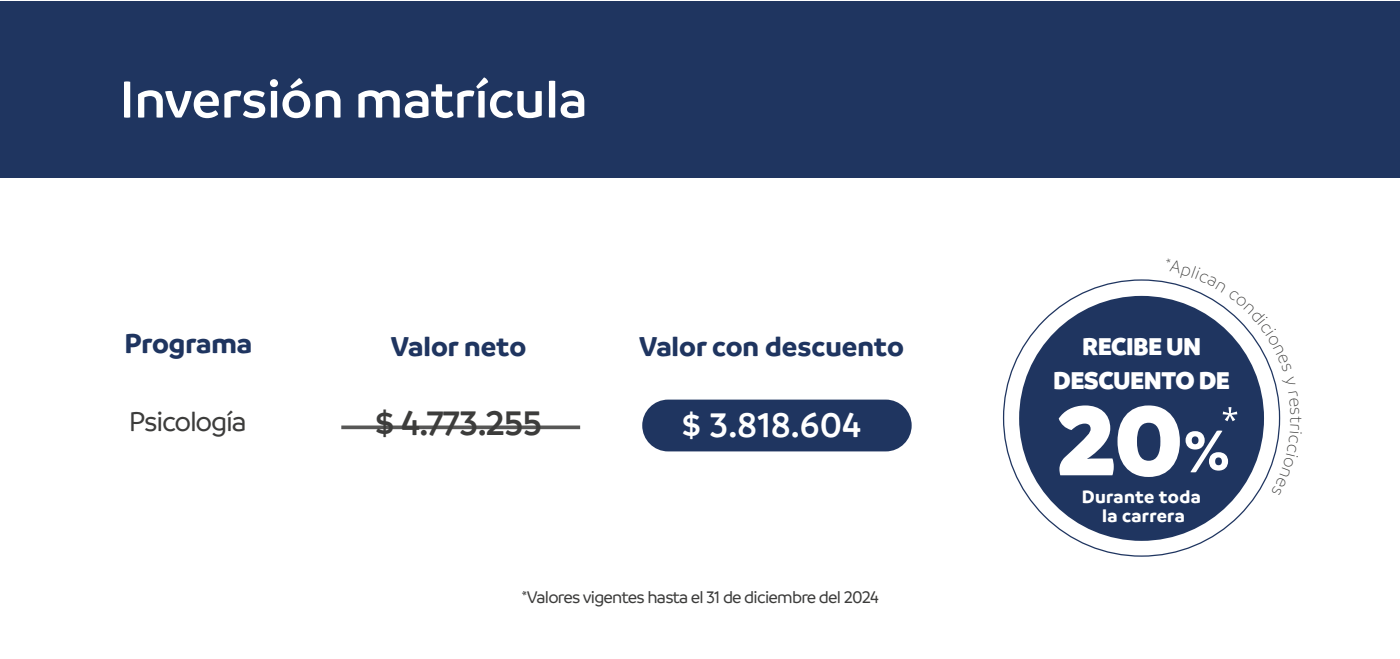
<style>
.page{position:relative;width:1400px;height:659px;background:#fff}
.page>*{position:absolute;margin:0;border:0;box-sizing:border-box;transform-origin:0 0}
.t1{font:900 104.6px "Branding";color:#fff}
.t2{font:600 55.4px "Branding";color:#fff}
.t3{font:600 36.6px "Branding";letter-spacing:-.02em;color:#3c3c3b}
.t4{font:600 36.6px "Branding";color:#fff}
.t5{font:700 29.2px "Branding";color:#1f3560}
.t6{font:500 29.2px "Branding";letter-spacing:-.04em;color:#3c3c3b}
.t7{font:900 26.2px/33.2px "Branding";letter-spacing:-.02em;color:#fff;text-align:center}
.t8{font:700 19.2px/18.4px "Branding";letter-spacing:.02em;color:#fff;text-align:center}
.t9{font:500 18px "Branding";letter-spacing:-.04em;color:#3c3c3b}
.s1{font-size:59px}
</style>
<div class="page">
<div style="left:0;top:1px;width:1400px;height:177px;background:#1f3560"></div>
<svg style="left:341px;top:425px;width:239px;height:4px"></svg>
<div style="left:642px;top:399px;width:270px;height:52px;background:#1f3560;border-radius:26px"></div>
<svg style="left:1003px;top:279px;width:254px;height:278px"></svg>
<div style="left:1019px;top:296px;width:245px;height:245px;background:#1f3560;border-radius:50%"></div>
<svg style="left:1166px;top:279px;width:115px;height:216px"></svg>
<h2 class="t2" style="left:120px;top:69px;width:469px">Inversión matrícula</h2>
<h3 class="t5" style="left:125px;top:326px;width:129px">Programa</h3>
<h3 class="t5" style="left:391px;top:330px;width:137px">Valor neto</h3>
<h3 class="t5" style="left:639px;top:330px;width:266px">Valor con descuento</h3>
<h3 class="t6" style="left:129px;top:406px;width:119px">Psicología</h3>
<h3 class="t3" style="left:375px;top:403px;width:168px">$ 4.773.255</h3>
<h3 class="t4" style="left:682px;top:405px;width:181px">$ 3.818.604</h3>
<p class="t9" style="left:521px;top:588px;width:359px">*Valores vigentes hasta el 31 de diciembre del 2024</p>
<h3 class="t7" style="left:1053px;top:330px;width:178px">RECIBE UN<br>DESCUENTO DE</h3>
<h1 class="t1" style="left:1056px;top:379px;width:175px">20<span class="s1">%</span></h1>
<p class="t8" style="left:1082px;top:488px;width:120px">Durante toda la carrera</p>
</div>
